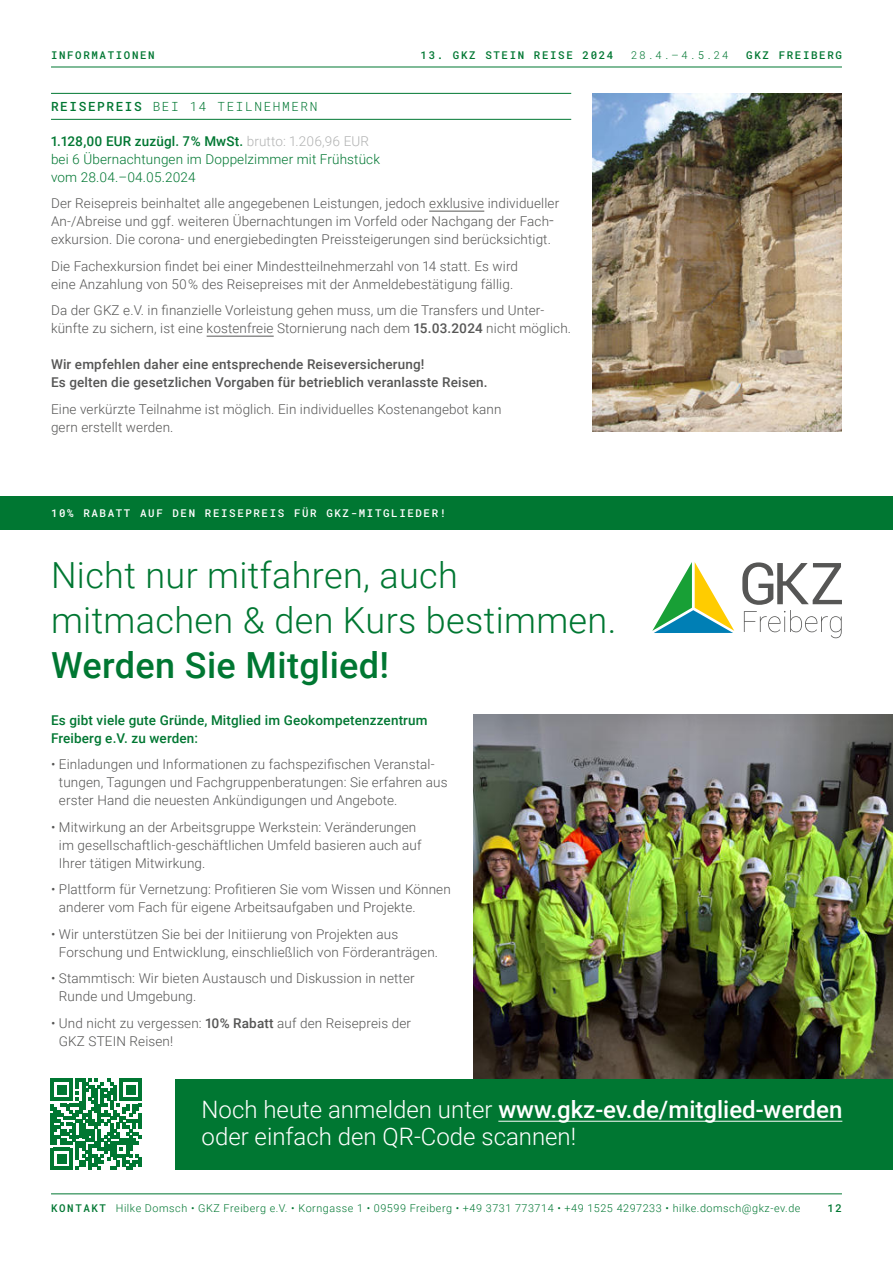
<style>
.page{position:relative;width:893px;height:1263px;background:#fff}
.page>*{position:absolute;margin:0;border:0;box-sizing:border-box;transform-origin:0 0}
.t1{font:300 36px/45px "Roboto";letter-spacing:.01em;color:#007732}
.t2{font:500 36px "Roboto";letter-spacing:.01em;color:#007732}
.t3{font:300 24px/27px "Roboto";color:#fff}
.t4{font:300 13.5px/18px "Roboto";letter-spacing:.01em;color:#565655}
.t5{font:500 13.5px/18px "Roboto";letter-spacing:.01em;color:#565655}
.t6{font:300 13.5px/18px "Roboto";letter-spacing:.01em;color:#007732}
.t7{font:500 13.5px/18px "Roboto";letter-spacing:.01em;color:#007732}
.t8{font:12.75px "Roboto Mono";letter-spacing:.125em;color:#007732}
.t9{font:300 10.8px "Roboto";letter-spacing:.05em;color:#007732}
.t10{font:10.8px "Roboto Mono";letter-spacing:.15em;color:#007732}
.t11{font:10.8px "Roboto Mono";letter-spacing:.15em;color:#fff}
.s1{font-weight:500}
.s2{color:#b1b2b2}
.s3{font-family:"Roboto Mono";font-weight:400}
</style>
<div class="page">
<hr style="left:51px;top:1193px;width:791px;height:1px;background:#007732">
<hr style="left:51px;top:67px;width:791px;height:1px;background:#007732">
<img style="left:592px;top:94px;width:250px;height:338px">
<div style="left:176px;top:1079px;width:717px;height:90px;background:#007732"></div>
<hr style="left:51px;top:93px;width:520px;height:1px;background:#007732">
<hr style="left:51px;top:119px;width:520px;height:1px;background:#007732">
<hr style="left:429px;top:211px;width:55px;height:1px;background:#565655">
<hr style="left:207px;top:336px;width:67px;height:1px;background:#565655">
<svg style="left:51px;top:1079px;width:91px;height:91px"></svg>
<hr style="left:498px;top:1121px;width:344px;height:1px;background:#fff">
<svg style="left:742px;top:562px;width:100px;height:76px"></svg>
<svg style="left:652px;top:562px;width:82px;height:71px"></svg>
<div style="left:0;top:496px;width:893px;height:33px;background:#007732"></div>
<img style="left:473px;top:714px;width:420px;height:365px">
<p class="t10" style="left:51px;top:49px;width:105px">INFORMATIONEN</p>
<p class="t10" style="left:421px;top:49px;width:194px">13. GKZ STEIN REISE 2024</p>
<p class="t10" style="left:631px;top:49px;width:99px">28.4.– 4.5.24</p>
<p class="t10" style="left:746px;top:49px;width:97px">GKZ FREIBERG</p>
<p class="t8" style="left:51px;top:99px;width:268px">REISEPREIS BEI 14 TEILNEHMERN</p>
<p class="t6" style="left:51px;top:131px;width:330px"><span class="s1">1.128,00 EUR zuzügl. 7% MwSt.</span> <span class="s2">brutto: 1.206,96 EUR </span>bei 6 Übernachtungen im Doppelzimmer mit Frühstück vom 28.04.–04.05.2024</p>
<p class="t4" style="left:51px;top:195px;width:510px">Der Reisepreis beinhaltet alle angegebenen Leistungen, jedoch exklusive individueller<br>An-/Abreise und ggf. weiteren Übernachtungen im Vorfeld oder Nachgang der Fach&shy;exkursion. Die corona- und energiebedingten Preissteigerungen sind berücksichtigt.</p>
<p class="t4" style="left:51px;top:256px;width:469px">Die Fachexkursion findet bei einer Mindestteilnehmerzahl von 14 statt. Es wird eine Anzahlung von 50% des Reisepreises mit der Anmeldebestätigung fällig.</p>
<p class="t4" style="left:51px;top:301px;width:522px">Da der GKZ e.V. in finanzielle Vorleistung gehen muss, um die Transfers und Unter&shy;künfte zu sichern, ist eine kostenfreie Stornierung nach dem <span class="s1">15.03.2024</span> nicht möglich.</p>
<p class="t5" style="left:51px;top:356px;width:438px">Wir empfehlen daher eine entsprechende Reiseversicherung!<br>Es gelten die gesetzlichen Vorgaben für betrieblich veranlasste Reisen.</p>
<p class="t4" style="left:51px;top:401px;width:452px">Eine verkürzte Teilnahme ist möglich. Ein individuelles Kostenangebot kann gern erstellt werden.</p>
<p class="t11" style="left:51px;top:507px;width:397px">10% RABATT AUF DEN REISEPREIS FÜR GKZ-MITGLIEDER!</p>
<h1 class="t1" style="left:51px;top:555px;width:567px">Nicht nur mitfahren, auch mitmachen &amp; den Kurs bestimmen.</h1>
<h1 class="t2" style="left:51px;top:650px;width:340px">Werden Sie Mitglied!</h1>
<p class="t7" style="left:51px;top:712px;width:378px">Es gibt viele gute Gründe, Mitglied im Geokompetenzzentrum<br>Freiberg e.V. zu werden:</p>
<p class="t4" style="left:59px;top:755px;width:390px;text-indent:-8px">• Einladungen und Informationen zu fachspezifischen Veranstal&shy;tungen, Tagungen und Fachgruppenberatungen: Sie erfahren aus erster Hand die neuesten Ankündigungen und Angebote.</p>
<p class="t4" style="left:59px;top:819px;width:364px;text-indent:-8px">• Mitwirkung an der Arbeitsgruppe Werkstein: Veränderungen im gesellschaftlich-geschäftlichen Umfeld basieren auch auf<br>Ihrer tätigen Mitwirkung.</p>
<p class="t4" style="left:59px;top:880px;width:393px;text-indent:-8px">• Plattform für Vernetzung: Profitieren Sie vom Wissen und Können anderer vom Fach für eigene Arbeitsaufgaben und Projekte.</p>
<p class="t4" style="left:59px;top:926px;width:381px;text-indent:-8px">• Wir unterstützen Sie bei der Initiierung von Projekten aus<br>Forschung und Entwicklung, einschließlich von Förderanträgen.</p>
<p class="t4" style="left:59px;top:970px;width:357px;text-indent:-8px">• Stammtisch: Wir bieten Austausch und Diskussion in netter<br>Runde und Umgebung.</p>
<p class="t4" style="left:59px;top:1015px;width:354px;text-indent:-8px">• Und nicht zu vergessen: <span class="s1">10% Rabatt</span> auf den Reisepreis der<br>GKZ STEIN Reisen!</p>
<h2 class="t3" style="left:202px;top:1098px;width:642px">Noch heute anmelden unter <span class="s1">www.gkz-ev.de/mitglied-werden </span>oder einfach den QR-Code scannen!</h2>
<p class="t9" style="left:51px;top:1204px;width:751px"><span class="s3">KONTAKT</span> Hilke Domsch • GKZ Freiberg e.V. • Korngasse 1 • 09599 Freiberg • +49 3731 773714 • +49 1525 4297233 • hilke.domsch@gkz-ev.de</p>
<p class="t10" style="left:827px;top:1202px;width:16px">12</p>
</div>
